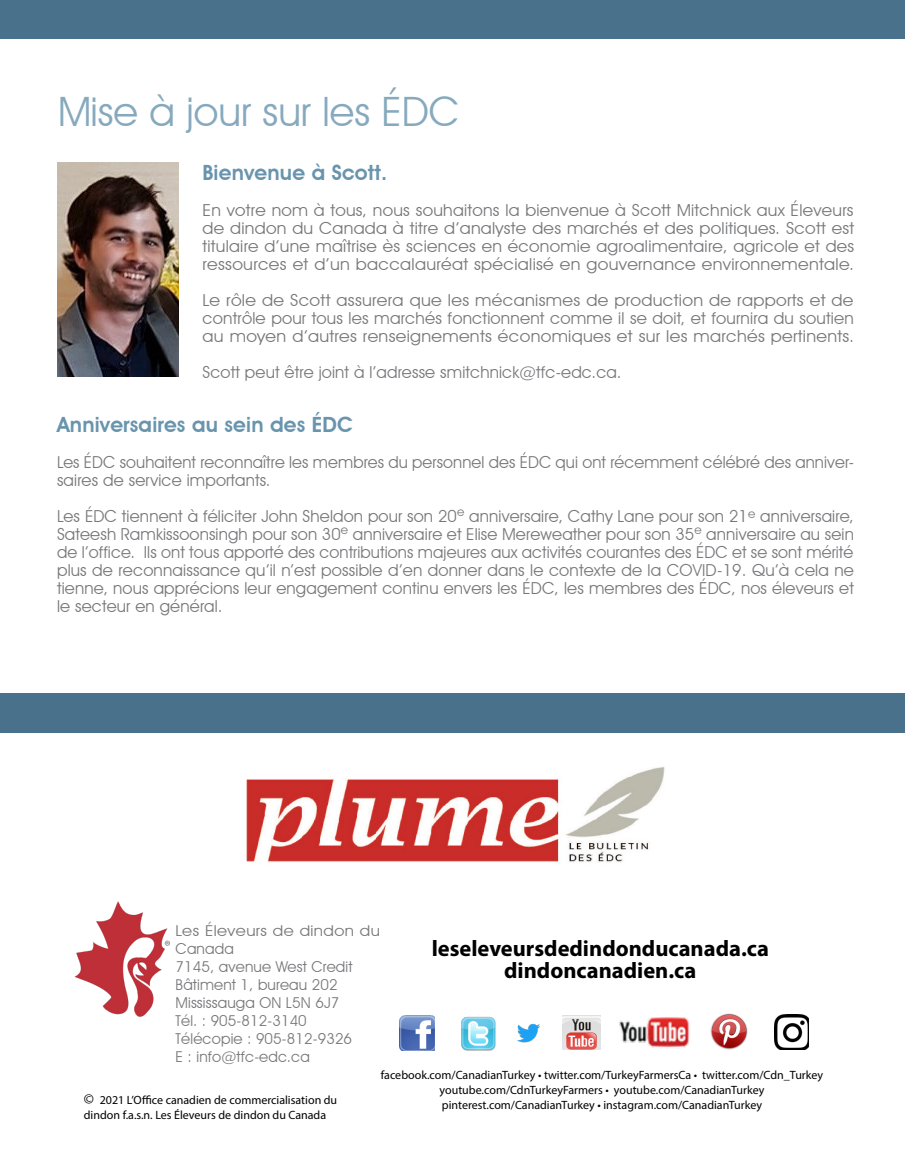
<style>
.page{position:relative;width:905px;height:1175px;background:#fff}
.page>*{position:absolute;margin:0;border:0;box-sizing:border-box;transform-origin:0 0}
.t1{font:40.5px "Avant Garde IT Cby BT";color:#6894ad}
.t2{font:700 22.5px/22.5px "Myriad Pro";color:#000;text-align:center}
.t3{font:600 21px "Avant Garde IT Cby BT";letter-spacing:.01em;color:#6894ad}
.t4{font:16.5px/18px "Avant Garde IT Cby BT";letter-spacing:.01em;color:#77787b}
.t5{font:16.5px/18px "Avant Garde IT Cby BT";letter-spacing:.01em;color:#77787b;text-align:justify;scale:1.04 1}
.t6{font:16.5px/18px "Avant Garde IT Cby BT";letter-spacing:.01em;color:#77787b;text-align:justify;scale:1.06 1}
.t7{font:15px/18px "Avant Garde IT Cby BT";letter-spacing:.01em;color:#77787b;scale:1.1 1}
.t8{font:12px/15px "Myriad Pro";color:#000;text-align:center}
.s1{font-size:15px}
</style>
<div class="page">
<div style="left:0;top:693px;width:904px;height:39px;background:#4a718b"></div>
<div style="left:0;top:0;width:904px;height:39px;background:#4a718b"></div>
<img style="left:57px;top:162px;width:121px;height:214px">
<img style="left:74px;top:901px;width:96px;height:116px">
<img style="left:400px;top:1015px;width:35px;height:35px">
<img style="left:461px;top:1016px;width:34px;height:35px">
<img style="left:517px;top:1023px;width:23px;height:20px">
<img style="left:562px;top:1015px;width:38px;height:34px">
<img style="left:710px;top:1013px;width:38px;height:36px">
<img style="left:774px;top:1014px;width:34px;height:35px">
<img style="left:619px;top:1017px;width:71px;height:31px">
<img style="left:246px;top:766px;width:419px;height:96px">
<h1 class="t1" style="left:57px;top:87px;width:404px">Mise à jour sur les ÉDC</h1>
<p class="t3" style="left:202px;top:160px;width:186px">Bienvenue à Scott.</p>
<p class="t5" style="left:202px;top:201px;width:628px">En votre nom à tous, nous souhaitons la bienvenue à Scott Mitchnick aux Éleveurs de dindon du Canada à titre d’analyste des marchés et des politiques. Scott est titulaire d’une maîtrise ès sciences en économie agroalimentaire, agricole et des ressources et d’un baccalauréat spécialisé en gouvernance environnementale.</p>
<p class="t6" style="left:202px;top:291px;width:616px">Le rôle de Scott assurera que les mécanismes de production de rapports et de contrôle pour tous les marchés fonctionnent comme il se doit, et fournira du soutien au moyen d’autres renseignements économiques et sur les marchés pertinents.</p>
<p class="t4" style="left:202px;top:363px;width:420px">Scott peut être joint à l’adresse smitchnick@tfc-edc.ca.</p>
<p class="t3" style="left:57px;top:412px;width:297px">Anniversaires au sein des ÉDC</p>
<p class="t4" style="left:57px;top:453px;width:798px">Les ÉDC souhaitent reconnaître les membres du personnel des ÉDC qui ont récemment célébré des anniver&shy;saires de service importants.</p>
<p class="t4" style="left:57px;top:507px;width:798px;text-align:justify">Les ÉDC tiennent à féliciter John Sheldon pour son 20<sup>e</sup> anniversaire, Cathy Lane pour son 21<sup>e</sup> anniversaire, Sateesh Ramkissoonsingh pour son 30<sup>e</sup> anniversaire et Elise Mereweather pour son 35<sup>e</sup> anniversaire au sein de l’office. Ils ont tous apporté des contributions majeures aux activités courantes des ÉDC et se sont mérité plus de reconnaissance qu’il n’est possible d’en donner dans le contexte de la COVID-19. Qu’à cela ne tienne, nous apprécions leur engagement continu envers les ÉDC, les membres des ÉDC, nos éleveurs et le secteur en général.</p>
<p class="t7" style="left:176px;top:922px;width:187px">Les Éleveurs de dindon du<br>Canada<br>7145, avenue West Credit<br>Bâtiment 1, bureau 202<br>Mississauga ON L5N 6J7<br>Tél. : 905-812-3140<br>Télécopie : 905-812-9326<br>E : info@tfc-edc.ca</p>
<p class="t8" style="left:84px;top:1092px;width:255px;text-align:left"><span class="s1">©</span> 2021 L’Office canadien de commercialisation du dindon f.a.s.n. Les Éleveurs de dindon du Canada</p>
<h2 class="t2" style="left:431px;top:936px;width:339px">leseleveursdedindonducanada.ca dindoncanadien.ca</h2>
<p class="t8" style="left:381px;top:1067px;width:444px">facebook.com/CanadianTurkey • twitter.com/TurkeyFarmersCa • twitter.com/Cdn_Turkey youtube.com/CdnTurkeyFarmers • youtube.com/CanadianTurkey pinterest.com/CanadianTurkey • instagram.com/CanadianTurkey</p>
</div>
